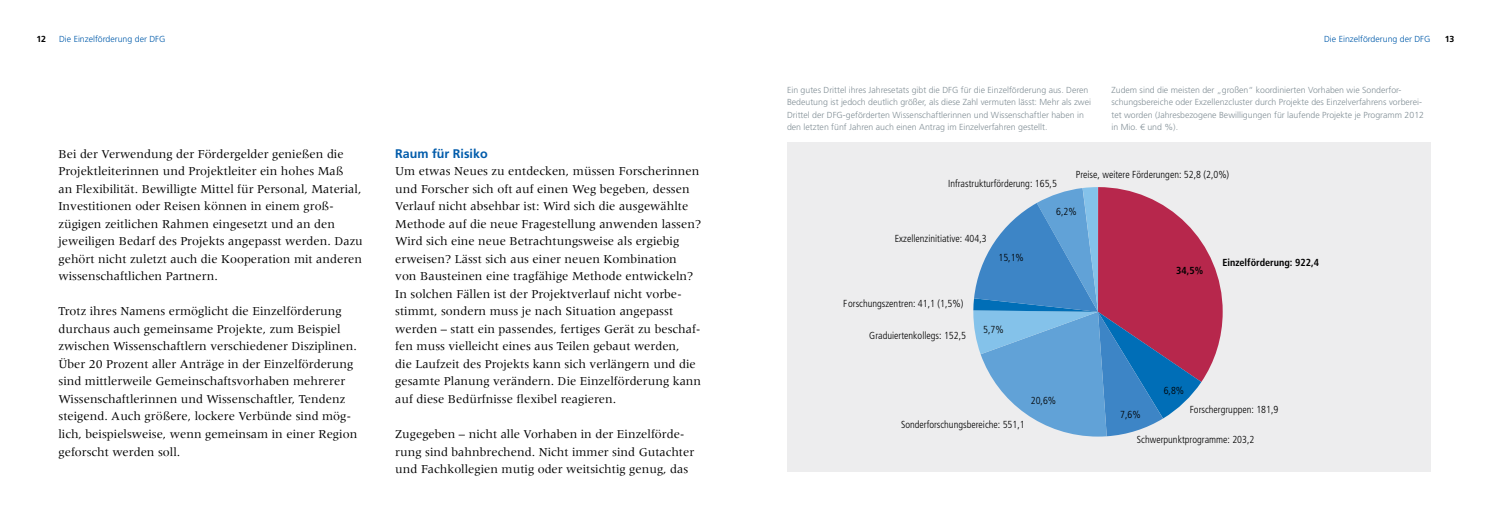
<style>
.page{position:relative;width:1489px;height:525px;background:#fff}
.page>*{position:absolute;margin:0;border:0;box-sizing:border-box;transform-origin:0 0}
.t1{font:12.5px/17.5px "Meridien LT Std";color:#000}
.t2{font:700 12.5px "Frutiger LT Std";color:#005baa}
.t3{font:300 condensed 10.12px "Frutiger LT Std";color:#000}
.t4{font:700 condensed 10.12px "Frutiger LT Std";color:#000}
.t5{font:300 8.75px/12.5px "Frutiger LT Std";color:#839097}
.t6{font:300 8.75px "Frutiger LT Std";color:#005baa}
.t7{font:700 8.75px "Frutiger LT Std";color:#000}
</style>
<div class="page">
<div style="left:787px;top:142px;width:643px;height:329px;background:#ededee"></div>
<svg style="left:973px;top:187px;width:249px;height:249px"></svg>
<p class="t7" style="left:36px;top:34px;width:11px">12</p>
<p class="t6" style="left:59px;top:34px;width:108px">Die Einzelförderung der DFG</p>
<p class="t6" style="left:1323px;top:34px;width:108px">Die Einzelförderung der DFG</p>
<p class="t7" style="left:1444px;top:34px;width:11px">13</p>
<p class="t1" style="left:58px;top:145px;width:306px">Bei der Verwendung der Fördergelder genießen die Projektleiterinnen und Projektleiter ein hohes Maß<br>an Flexibilität. Bewilligte Mittel für Personal, Material, Investitionen oder Reisen können in einem groß&shy;zügigen zeitlichen Rahmen eingesetzt und an den jeweiligen Bedarf des Projekts angepasst werden. Dazu gehört nicht zuletzt auch die Kooperation mit anderen wissenschaftlichen Partnern.</p>
<p class="t1" style="left:58px;top:302px;width:300px">Trotz ihres Namens ermöglicht die Einzelförderung durchaus auch gemeinsame Projekte, zum Beispiel zwischen Wissenschaftlern verschiedener Disziplinen.<br>Über 20 Prozent aller Anträge in der Einzelförderung sind mittlerweile Gemeinschaftsvorhaben mehrerer Wissenschaftlerinnen und Wissenschaftler, Tendenz steigend. Auch größere, lockere Verbünde sind mög&shy;lich, beispielsweise, wenn gemeinsam in einer Region geforscht werden soll.</p>
<p class="t2" style="left:395px;top:146px;width:94px">Raum für Risiko</p>
<p class="t1" style="left:395px;top:162px;width:307px">Um etwas Neues zu entdecken, müssen Forscherinnen und Forscher sich oft auf einen Weg begeben, dessen Verlauf nicht absehbar ist: Wird sich die ausgewählte Methode auf die neue Fragestellung anwenden lassen?<br>Wird sich eine neue Betrachtungsweise als ergiebig erweisen? Lässt sich aus einer neuen Kombination von Bausteinen eine tragfähige Methode entwickeln?<br>In solchen Fällen ist der Projektverlauf nicht vorbe&shy;stimmt, sondern muss je nach Situation angepasst werden – statt ein passendes, fertiges Gerät zu beschaf&shy;fen muss vielleicht eines aus Teilen gebaut werden,<br>die Laufzeit des Projekts kann sich verlängern und die gesamte Planung verändern. Die Einzelförderung kann auf diese Bedürfnisse flexibel reagieren.</p>
<p class="t1" style="left:395px;top:425px;width:300px">Zugegeben – nicht alle Vorhaben in der Einzelförde&shy;rung sind bahnbrechend. Nicht immer sind Gutachter und Fachkollegien mutig oder weitsichtig genug, das</p>
<p class="t5" style="left:787px;top:83px;width:305px">Ein gutes Drittel ihres Jahresetats gibt die DFG für die Einzelförderung aus. Deren Bedeutung ist jedoch deutlich größer, als diese Zahl vermuten lässt: Mehr als zwei Drittel der DFG-geförderten Wissenschaftlerinnen und Wissenschaftler haben in den letzten fünf Jahren auch einen Antrag im Einzelverfahren gestellt.</p>
<p class="t5" style="left:1111px;top:83px;width:314px">Zudem sind die meisten der „großen“ koordinierten Vorhaben wie Sonderfor&shy;schungsbereiche oder Exzellenzcluster durch Projekte des Einzelverfahrens vorberei&shy;tet worden (Jahresbezogene Bewilligungen für laufende Projekte je Programm 2012 in Mio. € und %).</p>
<p class="t3" style="left:948px;top:178px;width:110px">Infrastrukturförderung: 165,5</p>
<p class="t3" style="left:1075px;top:168px;width:155px">Preise, weitere Förderungen: 52,8 (2,0%)</p>
<p class="t3" style="left:894px;top:232px;width:93px">Exzellenzinitiative: 404,3</p>
<p class="t3" style="left:998px;top:251px;width:27px">15,1%</p>
<p class="t3" style="left:843px;top:297px;width:121px">Forschungszentren: 41,1 (1,5%)</p>
<p class="t3" style="left:869px;top:330px;width:98px">Graduiertenkollegs: 152,5</p>
<p class="t3" style="left:983px;top:324px;width:22px">5,7%</p>
<p class="t3" style="left:1056px;top:205px;width:22px">6,2%</p>
<p class="t3" style="left:901px;top:418px;width:125px">Sonderforschungsbereiche: 551,1</p>
<p class="t3" style="left:1030px;top:394px;width:27px">20,6%</p>
<p class="t4" style="left:1176px;top:264px;width:29px">34,5%</p>
<p class="t4" style="left:1222px;top:257px;width:98px">Einzelförderung: 922,4</p>
<p class="t3" style="left:1163px;top:384px;width:22px">6,8%</p>
<p class="t3" style="left:1189px;top:403px;width:90px">Forschergruppen: 181,9</p>
<p class="t3" style="left:1136px;top:433px;width:119px">Schwerpunktprogramme: 203,2</p>
<p class="t3" style="left:1120px;top:408px;width:22px">7,6%</p>
</div>
